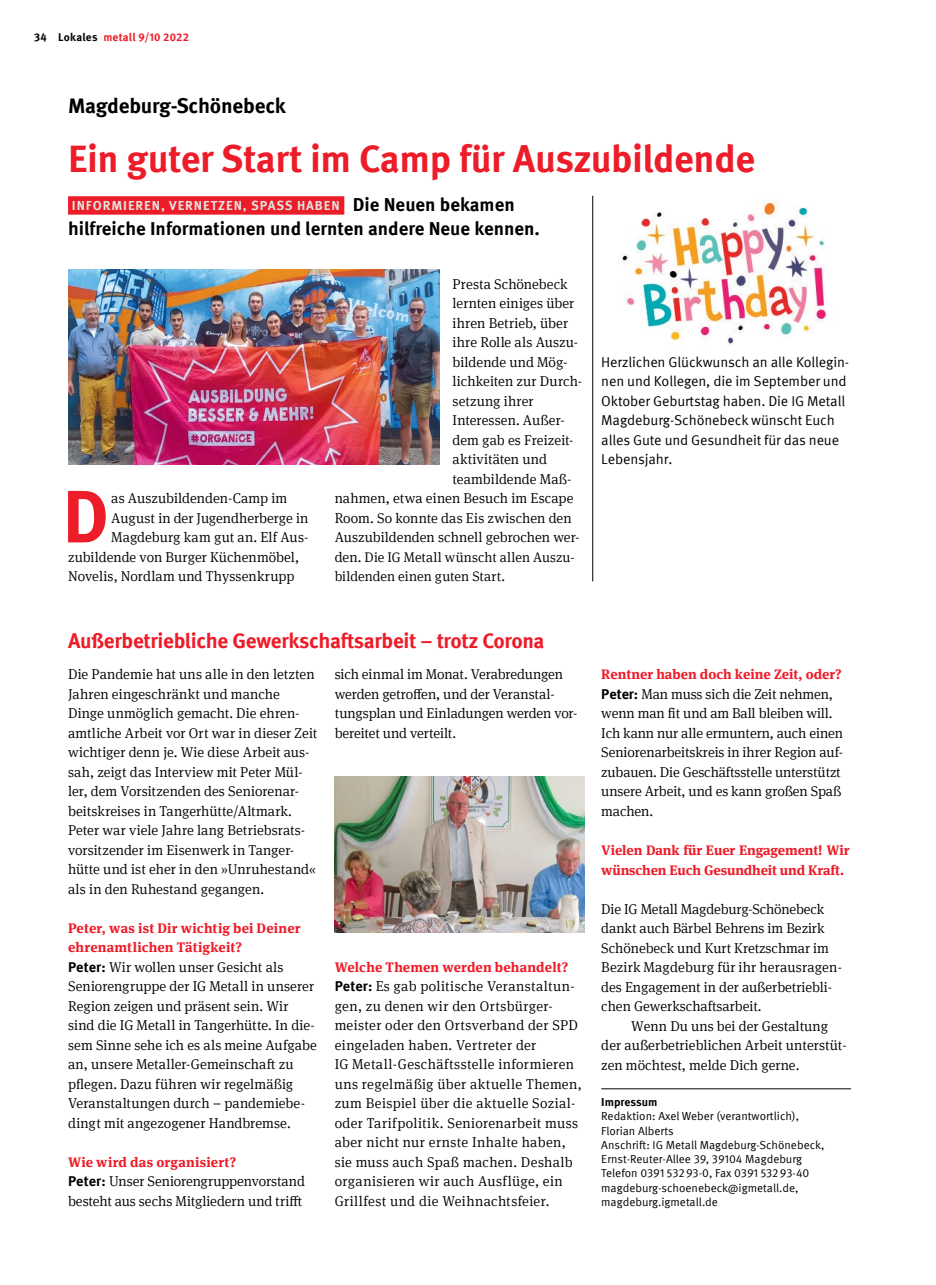
<style>
.page{position:relative;width:936px;height:1285px;background:#fff}
.page>*{position:absolute;margin:0;border:0;box-sizing:border-box;transform-origin:0 0}
.t1{font:700 74.1px "Meta IGM";color:#ed1c29}
.t2{font:700 38.25px "Meta IGM";letter-spacing:-.01em;color:#ed1c29}
.t3{font:700 21px "Meta IGM";letter-spacing:-.015em;color:#ed1c29}
.t4{font:700 21px "Meta IGM";letter-spacing:-.01em;color:#000}
.t5{font:700 18.75px "Meta IGM";color:#000}
.t6{font:300 14.25px/19.5px "Meta Serif IGM";color:#000}
.t7{font:300 14.25px/19.5px "Meta Serif IGM";letter-spacing:.02em;color:#000}
.t8{font:14.25px/19.5px "Meta IGM";letter-spacing:-.01em;color:#000}
.t9{font:700 13.8px/19.5px "Meta Serif IGM";color:#ed1c29}
.t10{font:300 13.8px/19.5px "Meta Serif IGM";letter-spacing:.005em;color:#000}
.t11{font:700 13.8px "Meta Serif IGM";letter-spacing:.02em;color:#ed1c29}
.t12{font:700 13.2px "Meta IGM";letter-spacing:.07em;color:#e3e2dd}
.t13{font:11.7px/14.2px "Meta IGM";color:#000}
.t14{font:700 11.7px "Meta IGM";letter-spacing:-.005em;color:#000}
.t15{font:700 11.25px "Meta IGM";letter-spacing:.02em;color:#ed1c29}
.s1{color:#000}
.s2{font-size:18.75px;color:#000}
.s3{font-size:14.25px}
.s4{font-family:"Meta IGM";font-weight:700}
.s5{font-family:"Meta IGM";font-weight:400}
</style>
<div class="page">
<div style="left:68px;top:196px;width:276px;height:18px;background:#ed1c29"></div>
<hr style="left:601px;top:1088px;width:249px;height:1px;background:#000">
<img style="left:68px;top:269px;width:372px;height:195px">
<img style="left:334px;top:776px;width:250px;height:156px">
<img style="left:620px;top:201px;width:207px;height:144px">
<hr style="left:592px;top:196px;width:1px;height:385px;background:#000">
<p class="t15" style="left:34px;top:28px;width:157px"><span class="s1">34 Lokales</span> metall 9/10 2022</p>
<h3 class="t4" style="left:68px;top:89px;width:219px">Magdeburg-Schönebeck</h3>
<h2 class="t2" style="left:68px;top:128px;width:688px">Ein guter Start im Camp für Auszubildende</h2>
<p class="t12" style="left:72px;top:195px;width:444px">INFORMIEREN, VERNETZEN, SPASS HABEN <span class="s2">Die Neuen bekamen</span></p>
<h3 class="t5" style="left:68px;top:213px;width:473px">hilfreiche Informationen und lernten andere Neue kennen.</h3>
<h1 class="t1" style="left:62px;top:458px;width:48px">D</h1>
<p class="t6" style="left:111px;top:488px;width:178px">as Auszubildenden-Camp im</p>
<p class="t6" style="left:111px;top:507px;width:199px">August in der Jugendherberge in</p>
<p class="t6" style="left:111px;top:527px;width:198px">Magdeburg kam gut an. Elf Aus-</p>
<p class="t6" style="left:68px;top:546px;width:233px">zubildende von Burger Küchenmöbel,</p>
<p class="t6" style="left:68px;top:566px;width:228px">Novelis, Nordlam und Thyssenkrupp</p>
<p class="t6" style="left:452px;top:273px;width:117px">Presta Schönebeck</p>
<p class="t6" style="left:452px;top:293px;width:123px">lernten einiges über</p>
<p class="t6" style="left:452px;top:312px;width:117px">ihren Betrieb, über</p>
<p class="t6" style="left:452px;top:332px;width:127px">ihre Rolle als Auszu-</p>
<p class="t6" style="left:452px;top:351px;width:116px">bildende und Mög-</p>
<p class="t6" style="left:452px;top:371px;width:131px">lichkeiten zur Durch-</p>
<p class="t6" style="left:452px;top:390px;width:83px">setzung ihrer</p>
<p class="t6" style="left:452px;top:410px;width:114px">Interessen. Außer-</p>
<p class="t6" style="left:452px;top:429px;width:122px">dem gab es Freizeit-</p>
<p class="t6" style="left:452px;top:449px;width:96px">aktivitäten und</p>
<p class="t6" style="left:452px;top:468px;width:120px">teambildende Maß-</p>
<p class="t6" style="left:334px;top:488px;width:240px">nahmen, etwa einen Besuch im Escape</p>
<p class="t6" style="left:334px;top:507px;width:238px">Room. So konnte das Eis zwischen den</p>
<p class="t6" style="left:334px;top:527px;width:246px">Auszubildenden schnell gebrochen wer-</p>
<p class="t10" style="left:334px;top:546px;width:241px"><span class="s3">den.</span> Die IG Metall wünscht allen Auszu&shy;bildenden einen guten Start.</p>
<h3 class="t3" style="left:68px;top:624px;width:478px">Außerbetriebliche Gewerkschaftsarbeit – trotz Corona</h3>
<p class="t6" style="left:68px;top:663px;width:251px">Die Pandemie hat uns alle in den letzten Jahren eingeschränkt und manche Dinge unmöglich gemacht. Die ehren&shy;amtliche Arbeit vor Ort war in dieser Zeit wichtiger denn je. Wie diese Arbeit aus&shy;sah, zeigt das Interview mit Peter Mül&shy;ler, dem Vorsitzenden des Seniorenar&shy;beitskreises in Tangerhütte/Altmark.<br>Peter war viele Jahre lang Betriebsrats&shy;vorsitzender im Eisenwerk in Tanger&shy;hütte und ist eher in den »Unruhestand« als in den Ruhestand gegangen.</p>
<p class="t9" style="left:68px;top:916px;width:234px">Peter, was ist Dir wichtig bei Deiner ehrenamtlichen Tätigkeit?</p>
<p class="t6" style="left:68px;top:956px;width:250px"><span class="s4">Peter:</span> Wir wollen unser Gesicht als Seniorengruppe der IG Metall in unserer Region zeigen und präsent sein. Wir sind die IG Metall in Tangerhütte. In die&shy;sem Sinne sehe ich es als meine Aufgabe an, unsere Metaller-Gemeinschaft zu pflegen. Dazu führen wir regelmäßig Veranstaltungen durch <span class="s5">−</span> pandemiebe&shy;dingt mit angezogener Handbremse.</p>
<p class="t11" style="left:68px;top:1150px;width:170px">Wie wird das organisiert?</p>
<p class="t6" style="left:68px;top:1170px;width:238px"><span class="s4">Peter:</span> Unser Seniorengruppenvorstand besteht aus sechs Mitgliedern und trifft</p>
<p class="t6" style="left:334px;top:663px;width:244px">sich einmal im Monat. Verabredungen werden getroffen, und der Veranstal&shy;tungsplan und Einladungen werden vor&shy;bereitet und verteilt.</p>
<p class="t9" style="left:334px;top:955px;width:235px">Welche Themen werden behandelt?</p>
<p class="t7" style="left:334px;top:975px;width:248px"><span class="s4">Peter:</span> Es gab politische Veranstaltun&shy;gen, zu denen wir den Ortsbürger&shy;meister oder den Ortsverband der SPD eingeladen haben. Vertreter der<br>IG Metall-Geschäftsstelle informieren uns regelmäßig über aktuelle Themen, zum Beispiel über die aktuelle Sozial&shy;oder Tarifpolitik. Seniorenarbeit muss aber nicht nur ernste Inhalte haben, sie muss auch Spaß machen. Deshalb organisieren wir auch Ausflüge, ein Grillfest und die Weihnachtsfeier.</p>
<p class="t8" style="left:601px;top:351px;width:249px">Herzlichen Glückwunsch an alle Kollegin&shy;nen und Kollegen, die im September und Oktober Geburtstag haben. Die IG Metall Magdeburg-Schönebeck wünscht Euch alles Gute und Gesundheit für das neue Lebensjahr.</p>
<p class="t9" style="left:601px;top:663px;width:242px">Rentner haben doch keine Zeit, oder?</p>
<p class="t6" style="left:601px;top:683px;width:243px"><span class="s4">Peter:</span> Man muss sich die Zeit nehmen, wenn man fit und am Ball bleiben will.<br>Ich kann nur alle ermuntern, auch einen Seniorenarbeitskreis in ihrer Region auf&shy;zubauen. Die Geschäftsstelle unterstützt unsere Arbeit, und es kann großen Spaß machen.</p>
<p class="t9" style="left:601px;top:839px;width:250px">Vielen Dank für Euer Engagement! Wir wünschen Euch Gesundheit und Kraft.</p>
<p class="t6" style="left:601px;top:898px;width:242px">Die IG Metall Magdeburg-Schönebeck dankt auch Bärbel Behrens im Bezirk Schönebeck und Kurt Kretzschmar im Bezirk Magdeburg für ihr herausragen&shy;des Engagement in der außerbetriebli&shy;chen Gewerkschaftsarbeit.</p>
<p class="t6" style="left:601px;top:1015px;width:247px;text-indent:30px">Wenn Du uns bei der Gestaltung der außerbetrieblichen Arbeit unterstüt&shy;zen möchtest, melde Dich gerne.</p>
<p class="t14" style="left:601px;top:1092px;width:58px">Impressum</p>
<p class="t13" style="left:601px;top:1108px;width:225px">Redaktion: Axel Weber (verantwortlich), Florian Alberts<br>Anschrift: IG Metall Magdeburg-Schönebeck, Ernst-Reuter-Allee 39, 39104 Magdeburg Telefon 0391 53293-0, Fax 0391 53293-40 magdeburg-schoenebeck@igmetall.de, magdeburg.igmetall.de</p>
</div>
